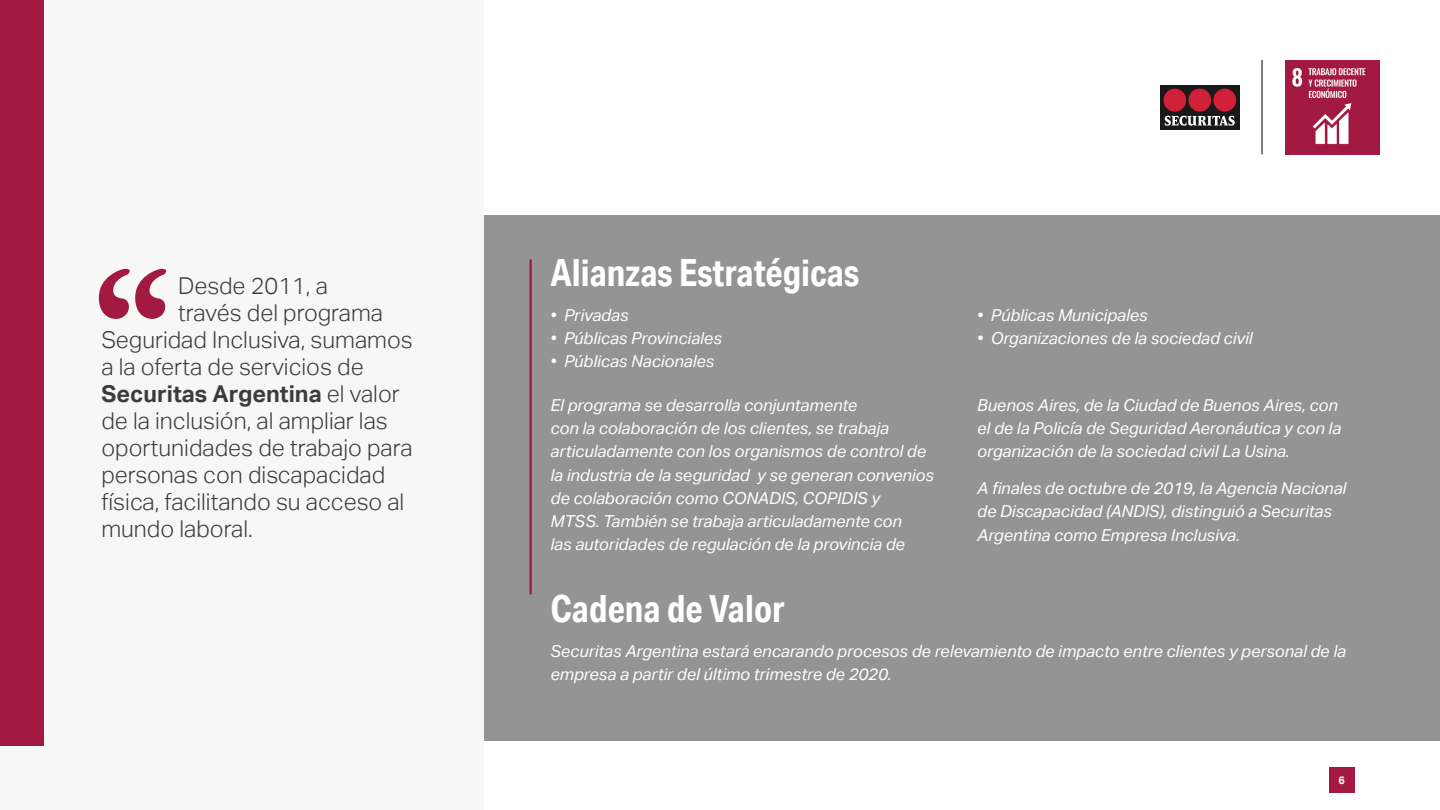
<style>
.page{position:relative;width:1440px;height:810px;background:#fff}
.page>*{position:absolute;margin:0;border:0;box-sizing:border-box;transform-origin:0 0}
.t1{font:700 37.5px "Aktiv Grotesk Cd";color:#fff}
.t2{font:300 23.25px "Aktiv Grotesk";color:#3c3c3b}
.t3{font:700 23.25px "Aktiv Grotesk";color:#3c3c3b}
.t4{font:italic 16.5px/23.2px "Aktiv Grotesk";color:#fff}
.t5{font:700 10.88px "Aktiv Grotesk";color:#fff}
.s1{font-weight:300}
</style>
<div class="page">
<div style="left:1329px;top:767px;width:25px;height:26px;background:#a21942"></div>
<img style="left:1285px;top:60px;width:95px;height:95px">
<hr style="left:1262px;top:60px;width:1px;height:94px;background:#000">
<div style="left:1160px;top:85px;width:80px;height:45px;background:#1a1918"></div>
<div style="left:1164px;top:89px;width:22px;height:23px;background:#d02138;border-radius:50%"></div>
<div style="left:1213px;top:89px;width:23px;height:23px;background:#d02138;border-radius:50%"></div>
<div style="left:1188px;top:89px;width:23px;height:23px;background:#d02138;border-radius:50%"></div>
<svg style="left:1165px;top:116px;width:70px;height:10px"></svg>
<div style="left:484px;top:216px;width:956px;height:525px;background:#949494"></div>
<hr style="left:530px;top:260px;width:2px;height:334px;background:#a21942">
<div style="left:0;top:0;width:484px;height:810px;background:#f7f7f7"></div>
<div style="left:0;top:0;width:44px;height:746px;background:#a21942"></div>
<svg style="left:99px;top:269px;width:67px;height:50px"></svg>
<p class="t2" style="left:178px;top:272px;width:151px">Desde 2011, a</p>
<p class="t2" style="left:178px;top:299px;width:206px">través del programa</p>
<p class="t2" style="left:101px;top:326px;width:313px">Seguridad Inclusiva, sumamos</p>
<p class="t2" style="left:101px;top:353px;width:264px">a la oferta de servicios de</p>
<p class="t3" style="left:101px;top:380px;width:300px">Securitas Argentina <span class="s1">el valor</span></p>
<p class="t2" style="left:101px;top:407px;width:288px">de la inclusión, al ampliar las</p>
<p class="t2" style="left:101px;top:434px;width:313px">oportunidades de trabajo para</p>
<p class="t2" style="left:101px;top:461px;width:285px">personas con discapacidad</p>
<p class="t2" style="left:101px;top:488px;width:305px">física, facilitando su acceso al</p>
<p class="t2" style="left:101px;top:515px;width:153px">mundo laboral.</p>
<p class="t1" style="left:551px;top:250px;width:310px">Alianzas Estratégicas</p>
<p class="t4" style="left:550px;top:303px;width:80px">• Privadas</p>
<p class="t4" style="left:550px;top:327px;width:173px">• Públicas Provinciales</p>
<p class="t4" style="left:550px;top:350px;width:166px">• Públicas Nacionales</p>
<p class="t4" style="left:977px;top:303px;width:172px">• Públicas Municipales</p>
<p class="t4" style="left:977px;top:327px;width:277px">• Organizaciones de la sociedad civil</p>
<p class="t4" style="left:550px;top:393px;width:385px">El programa se desarrolla conjuntamente<br>con la colaboración de los clientes, se trabaja articuladamente con los organismos de control de la industria de la seguridad y se generan convenios de colaboración como CONADIS, COPIDIS y<br>MTSS. También se trabaja articuladamente con<br>las autoridades de regulación de la provincia de</p>
<p class="t4" style="left:977px;top:393px;width:365px">Buenos Aires, de la Ciudad de Buenos Aires, con el de la Policía de Seguridad Aeronáutica y con la organización de la sociedad civil La Usina.</p>
<p class="t4" style="left:977px;top:477px;width:371px">A finales de octubre de 2019, la Agencia Nacional de Discapacidad (ANDIS), distinguió a Securitas<br>Argentina como Empresa Inclusiva.</p>
<p class="t1" style="left:551px;top:586px;width:236px">Cadena de Valor</p>
<p class="t4" style="left:550px;top:640px;width:797px">Securitas Argentina estará encarando procesos de relevamiento de impacto entre clientes y personal de la empresa a partir del último trimestre de 2020.</p>
<p class="t5" style="left:1338px;top:774px;width:8px">6</p>
</div>
